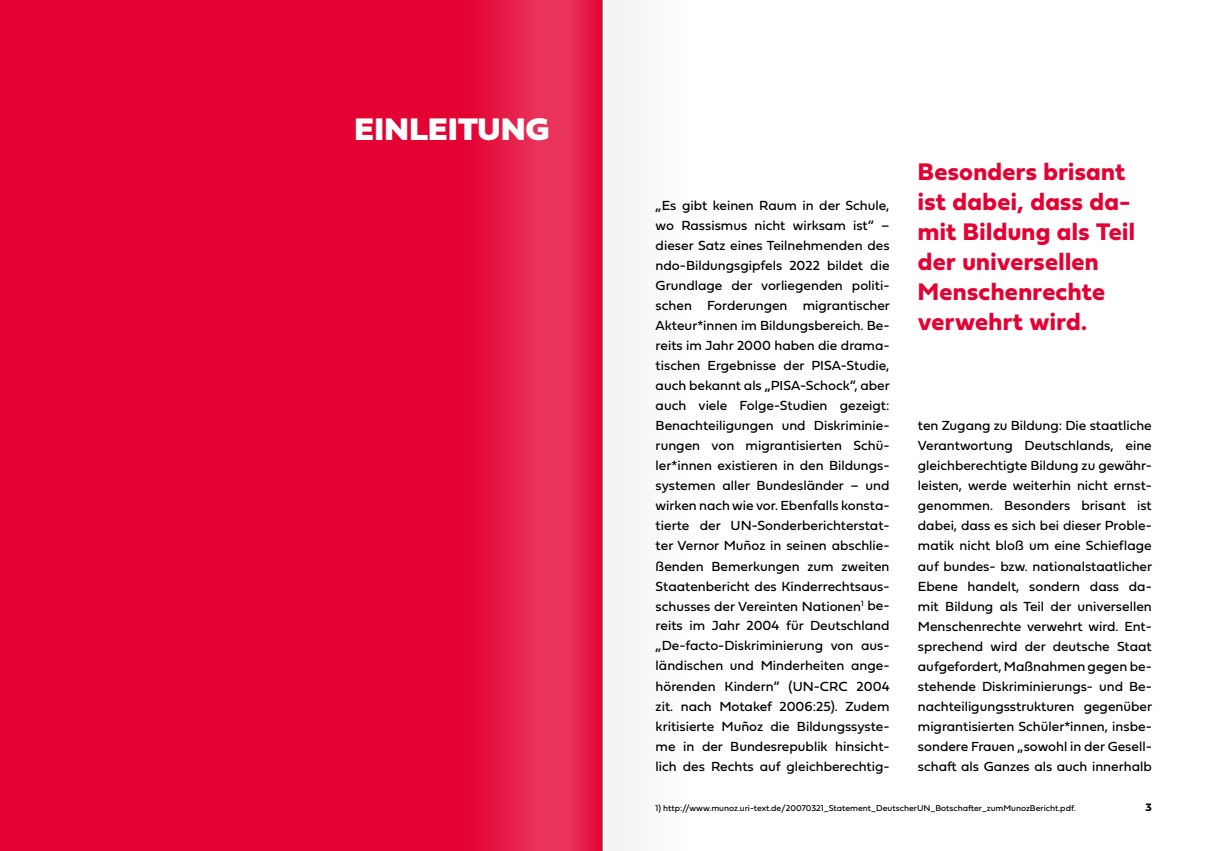
<style>
.page{position:relative;width:1205px;height:851px;background:#fff}
.page>*{position:absolute;margin:0;border:0;box-sizing:border-box;transform-origin:0 0}
.t1{font:32.5px "Fieldwork Geo Black";letter-spacing:.035em;color:#fff}
.t2{font:25px/30px "Fieldwork Geo Bold";letter-spacing:.015em;color:#e40233}
.t3{font:13.75px/20px "Fieldwork Geo Regular";color:#000;text-align:justify}
.t4{font:11.25px "Fieldwork Geo Bold";color:#000}
.t5{font:8.75px "Fieldwork Geo Regular";color:#000}
</style>
<div class="page">
<div style="left:0;top:0;width:602px;height:850px;background:#e40233"></div>
<div style="left:468px;top:0;width:91px;height:850px;background:linear-gradient(to right,#e40434,#ea3c62)"></div>
<div style="left:559px;top:0;width:43px;height:850px;background:linear-gradient(to right,#ea3c62,#e40636)"></div>
<div style="left:602px;top:0;width:91px;height:850px;background:#f7f7f7"></div>
<hr style="left:602px;top:0;width:1px;height:850px;background:#878787">
<h1 class="t1" style="left:355px;top:100px;width:196px">EINLEITUNG</h1>
<h2 class="t2" style="left:918px;top:156px;width:219px">Besonders brisant ist dabei, dass da&shy;mit Bildung als Teil der universellen<br>Menschenrechte verwehrt wird.</h2>
<p class="t3" style="left:656px;top:195px;width:236px">„Es gibt keinen Raum in der Schule, wo Rassismus nicht wirksam ist“ – dieser Satz eines Teilnehmenden des ndo-Bildungsgipfels 2022 bildet die Grundlage der vorliegenden politi&shy;schen Forderungen migrantischer Akteur*innen im Bildungsbereich. Be&shy;reits im Jahr 2000 haben die drama&shy;tischen Ergebnisse der PISA-Studie, auch bekannt als „PISA-Schock“, aber auch viele Folge-Studien gezeigt:<br>Benachteiligungen und Diskriminie&shy;rungen von migrantisierten Schü&shy;ler*innen existieren in den Bildungs&shy;systemen aller Bundesländer – und wirken nach wie vor. Ebenfalls konsta&shy;tierte der UN-Sonderberichterstat&shy;ter Vernor Muñoz in seinen abschlie&shy;ßenden Bemerkungen zum zweiten Staatenbericht des Kinderrechtsaus&shy;schusses der Vereinten Nationen<sup>1</sup> be&shy;reits im Jahr 2004 für Deutschland „De-facto-Diskriminierung von aus&shy;ländischen und Minderheiten ange&shy;hörenden Kindern“ (UN-CRC 2004 zit. nach Motakef 2006:25). Zudem kritisierte Muñoz die Bildungssyste&shy;me in der Bundesrepublik hinsicht&shy;lich des Rechts auf gleichberechtig-</p>
<p class="t3" style="left:918px;top:415px;width:236px">ten Zugang zu Bildung: Die staatliche Verantwortung Deutschlands, eine gleichberechtigte Bildung zu gewähr&shy;leisten, werde weiterhin nicht ernst&shy;genommen. Besonders brisant ist dabei, dass es sich bei dieser Proble&shy;matik nicht bloß um eine Schieflage auf bundes- bzw. nationalstaatlicher Ebene handelt, sondern dass da&shy;mit Bildung als Teil der universellen Menschenrechte verwehrt wird. Ent&shy;sprechend wird der deutsche Staat aufgefordert, Maßnahmen gegen be&shy;stehende Diskriminierungs- und Be&shy;nachteiligungsstrukturen gegenüber migrantisierten Schüler*innen, insbe&shy;sondere Frauen „sowohl in der Gesell&shy;schaft als Ganzes als auch innerhalb</p>
<p class="t5" style="left:656px;top:800px;width:421px">1) http://www.munoz.uri-text.de/20070321_Statement_DeutscherUN_Botschafter_zumMunozBericht.pdf.</p>
<p class="t4" style="left:1145px;top:797px;width:8px">3</p>
</div>
